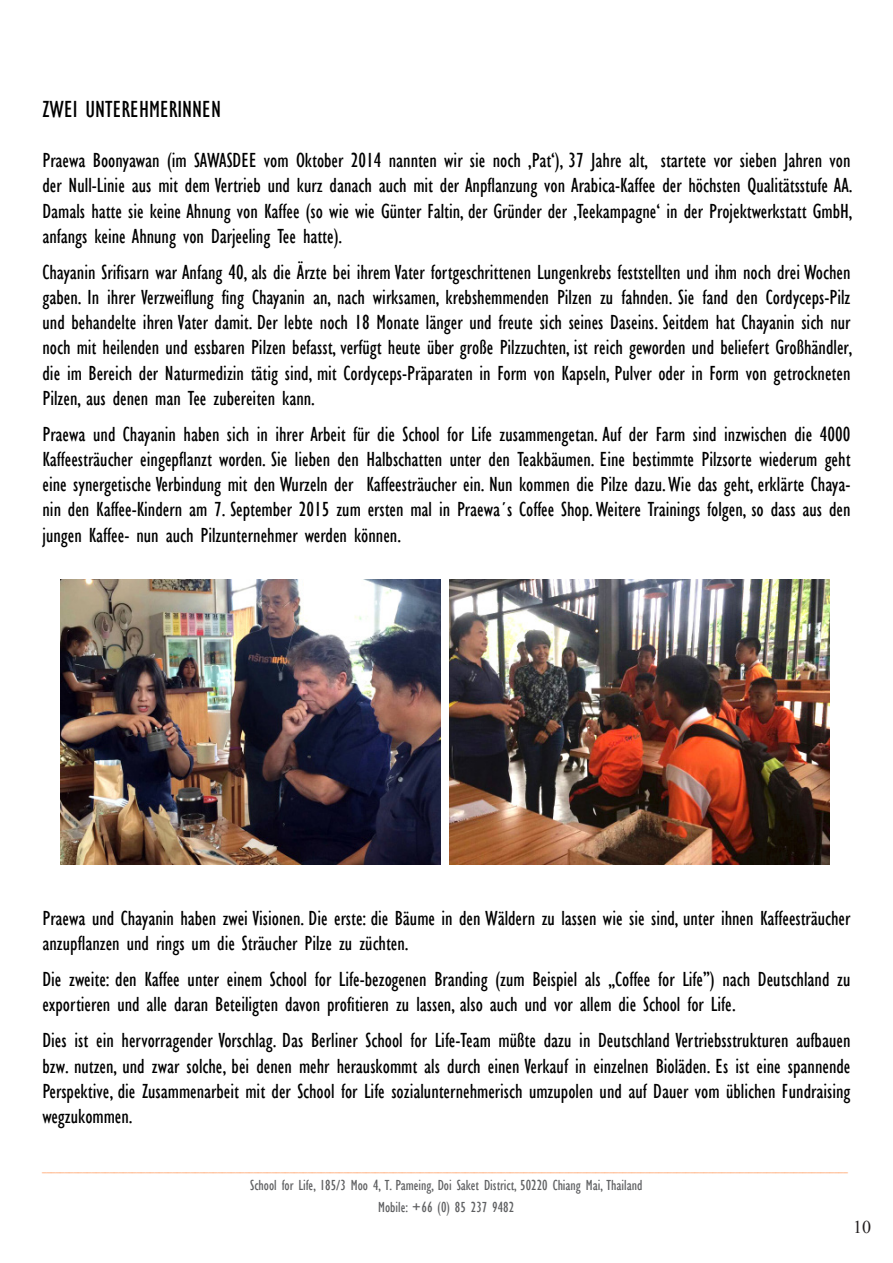
<style>
.page{position:relative;width:893px;height:1263px;background:#fff}
.page>*{position:absolute;margin:0;border:0;box-sizing:border-box;transform-origin:0 0}
.t1{font:condensed 24px "Gill Sans";color:#000}
.t2{font:condensed 21px/25.2px "Gill Sans";color:#000;text-align:justify}
.t3{font:18px "Times New Roman";color:#231f20}
.t4{font:condensed 15px/21.6px "Gill Sans";color:#5f6062;text-align:center}
.t5{font:condensed 9px "Gill Sans";color:#ff6400}
</style>
<div class="page">
<img style="left:61px;top:580px;width:379px;height:284px">
<img style="left:449px;top:580px;width:380px;height:285px">
<p class="t1" style="left:43px;top:95px;width:180px">ZWEI UNTEREHMERINNEN</p>
<p class="t2" style="left:43px;top:148px;width:811px">Praewa Boonyawan (im SAWASDEE vom Oktober 2014 nannten wir sie noch ‚Pat‘), 37 Jahre alt, startete vor sieben Jahren von der Null-Linie aus mit dem Vertrieb und kurz danach auch mit der Anpflanzung von Arabica-Kaffee der höchsten Qualitätsstufe AA.<br>Damals hatte sie keine Ahnung von Kaffee (so wie wie Günter Faltin, der Gründer der ‚Teekampagne‘ in der Projektwerkstatt GmbH, anfangs keine Ahnung von Darjeeling Tee hatte).</p>
<p class="t2" style="left:43px;top:259px;width:811px">Chayanin Srifisarn war Anfang 40, als die Ärzte bei ihrem Vater fortgeschrittenen Lungenkrebs feststellten und ihm noch drei Wochen gaben. In ihrer Verzweiflung fing Chayanin an, nach wirksamen, krebshemmenden Pilzen zu fahnden. Sie fand den Cordyceps-Pilz und behandelte ihren Vater damit. Der lebte noch 18 Monate länger und freute sich seines Daseins. Seitdem hat Chayanin sich nur noch mit heilenden und essbaren Pilzen befasst, verfügt heute über große Pilzzuchten, ist reich geworden und beliefert Großhändler, die im Bereich der Naturmedizin tätig sind, mit Cordyceps-Präparaten in Form von Kapseln, Pulver oder in Form von getrockneten Pilzen, aus denen man Tee zubereiten kann.</p>
<p class="t2" style="left:43px;top:421px;width:809px">Praewa und Chayanin haben sich in ihrer Arbeit für die School for Life zusammengetan. Auf der Farm sind inzwischen die 4000<br>Kaffeesträucher eingepflanzt worden. Sie lieben den Halbschatten unter den Teakbäumen. Eine bestimmte Pilzsorte wiederum geht eine synergetische Verbindung mit den Wurzeln der Kaffeesträucher ein. Nun kommen die Pilze dazu. Wie das geht, erklärte Chaya&shy;nin den Kaffee-Kindern am 7. September 2015 zum ersten mal in Praewa´s Coffee Shop. Weitere Trainings folgen, so dass aus den jungen Kaffee- nun auch Pilzunternehmer werden können.</p>
<p class="t2" style="left:43px;top:906px;width:809px">Praewa und Chayanin haben zwei Visionen. Die erste: die Bäume in den Wäldern zu lassen wie sie sind, unter ihnen Kaffeesträucher anzupflanzen und rings um die Sträucher Pilze zu züchten.</p>
<p class="t2" style="left:43px;top:967px;width:809px">Die zweite: den Kaffee unter einem School for Life-bezogenen Branding (zum Beispiel als „Coffee for Life”) nach Deutschland zu exportieren und alle daran Beteiligten davon profitieren zu lassen, also auch und vor allem die School for Life.</p>
<p class="t2" style="left:43px;top:1028px;width:809px">Dies ist ein hervorragender Vorschlag. Das Berliner School for Life-Team müßte dazu in Deutschland Vertriebsstrukturen aufbauen bzw. nutzen, und zwar solche, bei denen mehr herauskommt als durch einen Verkauf in einzelnen Bioläden. Es ist eine spannende Perspektive, die Zusammenarbeit mit der School for Life sozialunternehmerisch umzupolen und auf Dauer vom üblichen Fundraising wegzukommen.</p>
<p class="t5" style="left:42px;top:1164px;width:807px">___________________________________________________________________________________________________________________________________________________________________________________</p>
<p class="t4" style="left:250px;top:1174px;width:394px">School for Life, 185/3 Moo 4, T. Pameing, Doi Saket District, 50220 Chiang Mai, Thailand<br>Mobile: +66 (0) 85 237 9482</p>
<p class="t3" style="left:853px;top:1214px;width:19px">10</p>
</div>
